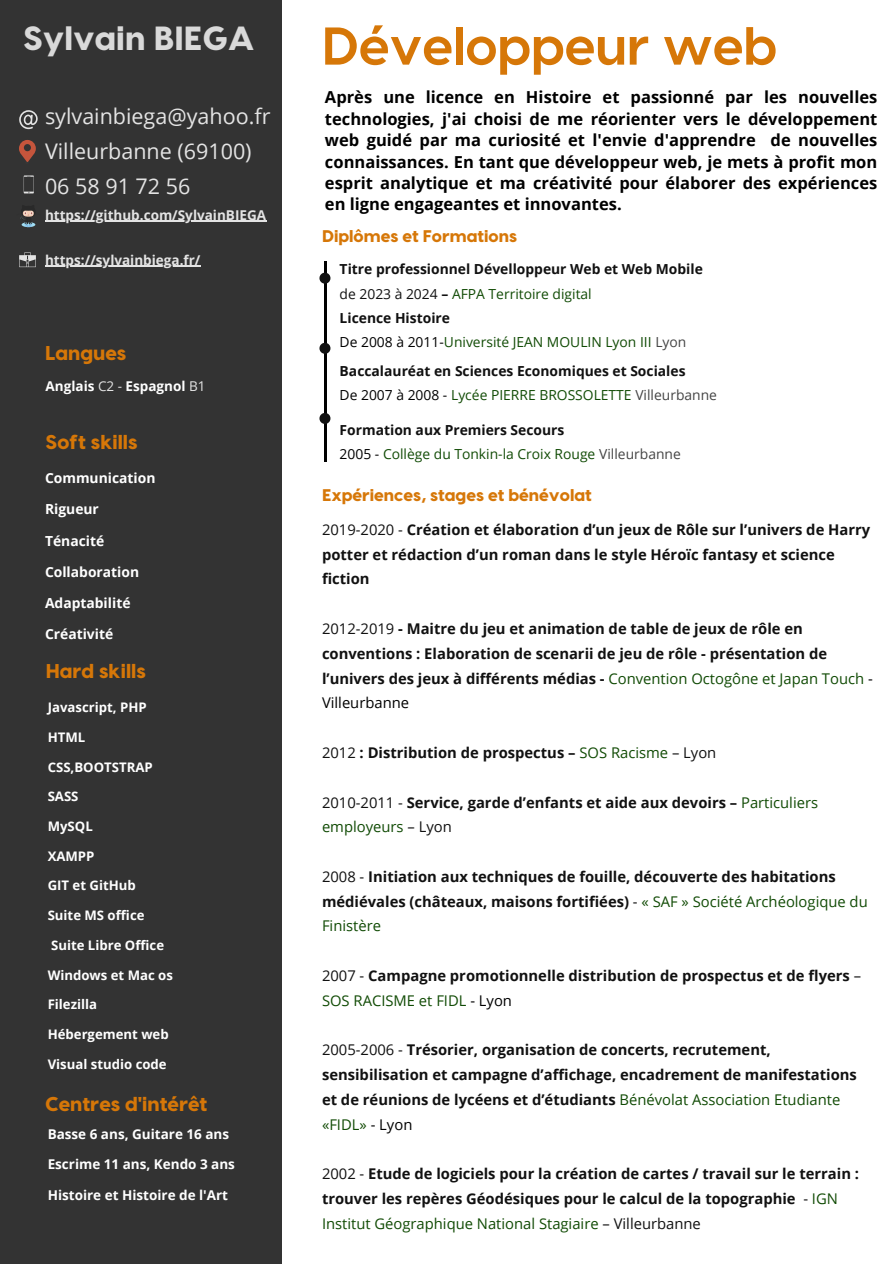
<style>
.page{position:relative;width:894px;height:1264px;background:#fff}
.page>*{position:absolute;margin:0;border:0;box-sizing:border-box;transform-origin:0 0}
.t1{font:700 53.1px "Visby CF";color:#d67708}
.t2{font:800 33.45px "Visby CF";color:#d9d9d9}
.t3{font:21.45px/35px "Open Sans";color:#e4e4e4}
.t4{font:800 19.95px "Visby CF";color:#d67708}
.t5{font:800 16.8px "Visby CF";color:#d67708}
.t6{font:700 16.5px/21.5px "Open Sans";color:#000;text-align:justify}
.t7{font:700 14.7px/24.8px "Open Sans";color:#111}
.t8{font:13.8px "Open Sans";color:#114b05}
.t9{font:700 13.8px "Open Sans";color:#111}
.t10{font:700 13.8px "Open Sans";color:#fff}
.t11{font:700 13.5px "Open Sans";color:#fff}
.t12{font:700 13.5px "Open Sans";color:#e4e4e4}
.t13{font:700 13.2px "Open Sans";color:#fff}
.s1{font-weight:400;color:#e4e4e4}
.s2{color:#111}
.s3{font-weight:700;color:#111}
.s4{color:#000}
.s5{color:#444}
.s6{font-weight:400}
.s7{font-weight:400;color:#114b05}
.s8{font-weight:400;color:#000}
</style>
<div class="page">
<div style="left:0;top:1px;width:281px;height:1262px;background:#333"></div>
<hr style="left:325px;top:262px;width:1px;height:59px;background:#000">
<svg style="left:319px;top:273px;width:11px;height:11px"></svg>
<hr style="left:325px;top:321px;width:1px;height:70px;background:#000">
<svg style="left:319px;top:343px;width:11px;height:11px"></svg>
<hr style="left:325px;top:391px;width:1px;height:70px;background:#000">
<svg style="left:319px;top:413px;width:11px;height:11px"></svg>
<svg style="left:19px;top:110px;width:19px;height:19px"></svg>
<svg style="left:24px;top:175px;width:10px;height:18px"></svg>
<svg style="left:19px;top:140px;width:17px;height:22px"></svg>
<svg style="left:20px;top:210px;width:16px;height:17px"></svg>
<svg style="left:19px;top:252px;width:17px;height:15px"></svg>
<hr style="left:45px;top:221px;width:221px;height:1px;background:#e4e4e4">
<hr style="left:45px;top:266px;width:156px;height:1px;background:#e4e4e4">
<p class="t2" style="left:23px;top:16px;width:233px">Sylvain BIEGA</p>
<p class="t1" style="left:322px;top:11px;width:456px">Développeur web</p>
<p class="t3" style="left:45px;top:98px;width:227px">sylvainbiega@yahoo.fr<br>Villeurbanne (69100)</p>
<p class="t3" style="left:45px;top:168px;width:147px">06 58 91 72 56</p>
<p class="t12" style="left:45px;top:205px;width:223px">https://github.com/SylvainBIEGA</p>
<p class="t12" style="left:45px;top:250px;width:157px">https://sylvainbiega.fr/</p>
<p class="t4" style="left:45px;top:340px;width:83px">Langues</p>
<p class="t11" style="left:46px;top:376px;width:161px">Anglais <span class="s1">C2 -</span> Espagnol <span class="s1">B1</span></p>
<p class="t4" style="left:46px;top:429px;width:93px">Soft skills</p>
<p class="t10" style="left:45px;top:468px;width:112px">Communication</p>
<p class="t10" style="left:45px;top:499px;width:55px">Rigueur</p>
<p class="t10" style="left:45px;top:531px;width:61px">Ténacité</p>
<p class="t10" style="left:45px;top:562px;width:96px">Collaboration</p>
<p class="t10" style="left:45px;top:593px;width:87px">Adaptabilité</p>
<p class="t10" style="left:45px;top:624px;width:70px">Créativité</p>
<p class="t4" style="left:46px;top:657px;width:102px">Hard skills</p>
<p class="t13" style="left:48px;top:698px;width:100px">Javascript, PHP</p>
<p class="t13" style="left:48px;top:728px;width:39px">HTML</p>
<p class="t13" style="left:48px;top:757px;width:106px">CSS,BOOTSTRAP</p>
<p class="t13" style="left:48px;top:787px;width:32px">SASS</p>
<p class="t13" style="left:48px;top:817px;width:47px">MySQL</p>
<p class="t13" style="left:48px;top:846px;width:48px">XAMPP</p>
<p class="t13" style="left:48px;top:876px;width:90px">GIT et GitHub</p>
<p class="t13" style="left:48px;top:906px;width:98px">Suite MS office</p>
<p class="t13" style="left:51px;top:935px;width:114px">Suite Libre Office</p>
<p class="t13" style="left:48px;top:965px;width:127px">Windows et Mac os</p>
<p class="t13" style="left:48px;top:995px;width:51px">Filezilla</p>
<p class="t13" style="left:48px;top:1024px;width:122px">Hébergement web</p>
<p class="t13" style="left:48px;top:1054px;width:120px">Visual studio code</p>
<p class="t4" style="left:45px;top:1090px;width:164px">Centres d'intérêt</p>
<p class="t11" style="left:48px;top:1124px;width:183px">Basse 6 ans, Guitare 16 ans</p>
<p class="t11" style="left:48px;top:1154px;width:189px">Escrime 11 ans, Kendo 3 ans</p>
<p class="t11" style="left:48px;top:1185px;width:182px">Histoire et Histoire de l'Art</p>
<p class="t6" style="left:325px;top:86px;width:553px">Après une licence en Histoire et passionné par les nouvelles technologies, j'ai choisi de me réorienter vers le développement web guidé par ma curiosité et l'envie d'apprendre de nouvelles connaissances. En tant que développeur web, je mets à profit mon esprit analytique et ma créativité pour élaborer des expériences en ligne engageantes et innovantes.</p>
<p class="t5" style="left:322px;top:225px;width:196px">Diplômes et Formations</p>
<p class="t9" style="left:339px;top:260px;width:364px">Titre professionnel Dévelloppeur Web et Web Mobile</p>
<p class="t8" style="left:339px;top:284px;width:253px"><span class="s2">de 2023 à 2024</span> <span class="s3">–</span> AFPA Territoire digital</p>
<p class="t9" style="left:339px;top:308px;width:112px">Licence Histoire</p>
<p class="t8" style="left:339px;top:332px;width:348px"><span class="s4">De 2008 à 2011-</span>Université JEAN MOULIN Lyon III <span class="s5">Lyon</span></p>
<p class="t9" style="left:339px;top:361px;width:347px">Baccalauréat en Sciences Economiques et Sociales</p>
<p class="t8" style="left:339px;top:385px;width:379px"><span class="s4">De 2007 à 2008 -</span> Lycée PIERRE BROSSOLETTE <span class="s5">Villeurbanne</span></p>
<p class="t9" style="left:339px;top:420px;width:226px">Formation aux Premiers Secours</p>
<p class="t8" style="left:339px;top:444px;width:342px"><span class="s4">2005 -</span> Collège du Tonkin-la Croix Rouge <span class="s5">Villeurbanne</span></p>
<p class="t5" style="left:322px;top:484px;width:271px">Expériences, stages et bénévolat</p>
<p class="t7" style="left:322px;top:517px;width:549px"><span class="s6">2019-2020 -</span> Création et élaboration d’un jeux de Rôle sur l’univers de Harry potter et rédaction d’un roman dans le style Héroïc fantasy et science fiction</p>
<p class="t7" style="left:322px;top:616px;width:552px"><span class="s6">2012-2019</span> - Maitre du jeu et animation de table de jeux de rôle en conventions : Elaboration de scenarii de jeu de rôle - présentation de l’univers des jeux à différents médias - <span class="s7">Convention Octogône et Japan Touch</span> <span class="s8">- Villeurbanne</span></p>
<p class="t7" style="left:322px;top:739px;width:396px"><span class="s6">2012</span> : Distribution de prospectus – <span class="s7">SOS Racisme</span> <span class="s6">– Lyon</span></p>
<p class="t7" style="left:322px;top:789px;width:497px"><span class="s6">2010-2011 -</span> Service, garde d’enfants et aide aux devoirs – <span class="s7">Particuliers employeurs</span> <span class="s6">– Lyon</span></p>
<p class="t7" style="left:322px;top:863px;width:547px"><span class="s6">2008 -</span> Initiation aux techniques de fouille, découverte des habitations médiévales (châteaux, maisons fortifiées) <span class="s6">-</span> <span class="s7">« SAF » Société Archéologique du<br>Finistère</span></p>
<p class="t7" style="left:322px;top:962px;width:540px"><span class="s6">2007 -</span> Campagne promotionnelle distribution de prospectus et de flyers <span class="s6">–<br></span><span class="s7">SOS RACISME et FIDL</span> <span class="s8">- Lyon</span></p>
<p class="t7" style="left:322px;top:1037px;width:536px"><span class="s6">2005-2006 -</span> Trésorier, organisation de concerts, recrutement, sensibilisation et campagne d’affichage, encadrement de manifestations et de réunions de lycéens et d’étudiants <span class="s7">Bénévolat Association Etudiante «FIDL»</span> <span class="s8">- Lyon</span></p>
<p class="t7" style="left:322px;top:1161px;width:538px"><span class="s6">2002 -</span> Etude de logiciels pour la création de cartes / travail sur le terrain : trouver les repères Géodésiques pour le calcul de la topographie <span class="s6">-</span> <span class="s7">IGN<br>Institut Géographique National Stagiaire</span> <span class="s6">– Villeurbanne</span></p>
</div>
